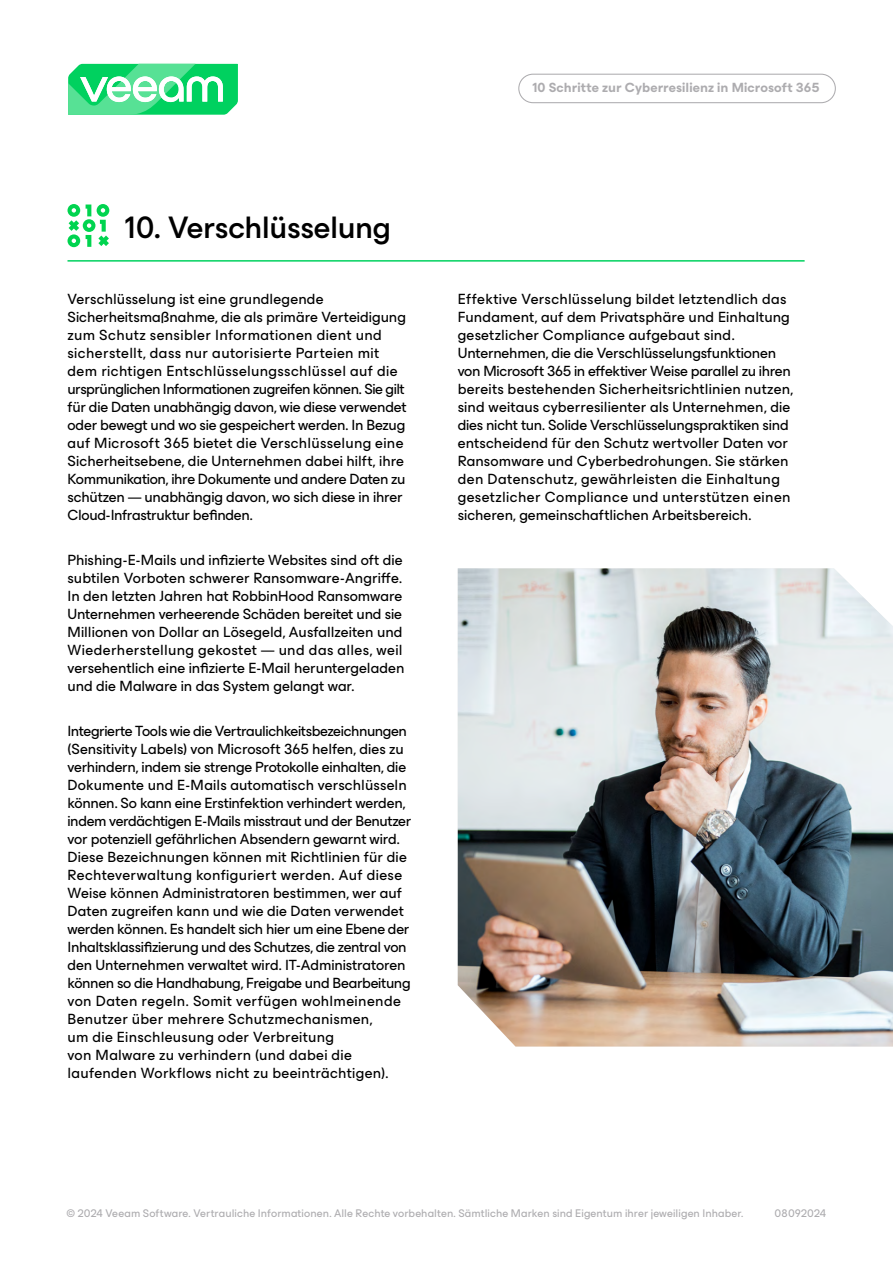
<style>
.page{position:relative;width:893px;height:1263px;background:#fff}
.page>*{position:absolute;margin:0;border:0;box-sizing:border-box;transform-origin:0 0}
.Subtitle_24_Medium_rule_below_veridis{font:500 31.5px "ES Build Neutral";letter-spacing:-.01em;color:#000}
.body_text_11{font:15px/18px "ES Build Neutral";color:#000}
.t1{font:700 13.5px "ES Build Neutral";letter-spacing:.005em;color:#adacaf}
.t2{font:11.25px "ES Build Neutral";letter-spacing:.01em;color:#adacaf}
</style>
<div class="page">
<svg style="left:68px;top:63px;width:170px;height:52px"></svg>
<div style="left:518px;top:74px;width:318px;height:29px;border:1px solid #adacaf;border-radius:14px"></div>
<hr style="left:68px;top:260px;width:737px;height:2px;background:#00d15f">
<svg style="left:67px;top:204px;width:42px;height:43px"></svg>
<img style="left:458px;top:568px;width:435px;height:478px">
<p class="t1" style="left:532px;top:77px;width:289px">10 Schritte zur Cyberresilienz in Microsoft 365</p>
<p class="Subtitle_24_Medium_rule_below_veridis" style="left:124px;top:202px;width:268px">10. Verschlüsselung</p>
<p class="body_text_11" style="left:68px;top:289px;width:341px">Verschlüsselung ist eine grundlegende Sicherheitsmaßnahme, die als primäre Verteidigung zum Schutz sensibler Informationen dient und sicherstellt, dass nur autorisierte Parteien mit dem richtigen Entschlüsselungsschlüssel auf die ursprünglichen Informationen zugreifen können. Sie gilt für die Daten unabhängig davon, wie diese verwendet oder bewegt und wo sie gespeichert werden. In Bezug auf Microsoft 365 bietet die Verschlüsselung eine Sicherheitsebene, die Unternehmen dabei hilft, ihre Kommunikation, ihre Dokumente und andere Daten zu schützen — unabhängig davon, wo sich diese in ihrer Cloud-Infrastruktur befinden.</p>
<p class="body_text_11" style="left:68px;top:550px;width:338px">Phishing-E-Mails und infizierte Websites sind oft die subtilen Vorboten schwerer Ransomware-Angriffe.<br>In den letzten Jahren hat RobbinHood Ransomware Unternehmen verheerende Schäden bereitet und sie Millionen von Dollar an Lösegeld, Ausfallzeiten und Wiederherstellung gekostet — und das alles, weil versehentlich eine infizierte E-Mail heruntergeladen und die Malware in das System gelangt war.</p>
<p class="body_text_11" style="left:68px;top:721px;width:345px">Integrierte Tools wie die Vertraulichkeitsbezeichnungen (Sensitivity Labels) von Microsoft 365 helfen, dies zu verhindern, indem sie strenge Protokolle einhalten, die Dokumente und E-Mails automatisch verschlüsseln können. So kann eine Erstinfektion verhindert werden, indem verdächtigen E-Mails misstraut und der Benutzer vor potenziell gefährlichen Absendern gewarnt wird.<br>Diese Bezeichnungen können mit Richtlinien für die Rechteverwaltung konfiguriert werden. Auf diese Weise können Administratoren bestimmen, wer auf Daten zugreifen kann und wie die Daten verwendet werden können. Es handelt sich hier um eine Ebene der Inhaltsklassifizierung und des Schutzes, die zentral von den Unternehmen verwaltet wird. IT-Administratoren können so die Handhabung, Freigabe und Bearbeitung von Daten regeln. Somit verfügen wohlmeinende Benutzer über mehrere Schutzmechanismen,<br>um die Einschleusung oder Verbreitung<br>von Malware zu verhindern (und dabei die laufenden Workflows nicht zu beeinträchtigen).</p>
<p class="body_text_11" style="left:458px;top:289px;width:337px">Effektive Verschlüsselung bildet letztendlich das Fundament, auf dem Privatsphäre und Einhaltung gesetzlicher Compliance aufgebaut sind.<br>Unternehmen, die die Verschlüsselungsfunktionen von Microsoft 365 in effektiver Weise parallel zu ihren bereits bestehenden Sicherheitsrichtlinien nutzen, sind weitaus cyberresilienter als Unternehmen, die dies nicht tun. Solide Verschlüsselungspraktiken sind entscheidend für den Schutz wertvoller Daten vor Ransomware und Cyberbedrohungen. Sie stärken den Datenschutz, gewährleisten die Einhaltung gesetzlicher Compliance und unterstützen einen sicheren, gemeinschaftlichen Arbeitsbereich.</p>
<p class="t2" style="left:66px;top:1205px;width:679px">© 2024 Veeam Software. Vertrauliche Informationen. Alle Rechte vorbehalten. Sämtliche Marken sind Eigentum ihrer jeweiligen Inhaber.</p>
<p class="t2" style="left:775px;top:1204px;width:53px">08092024</p>
</div>
